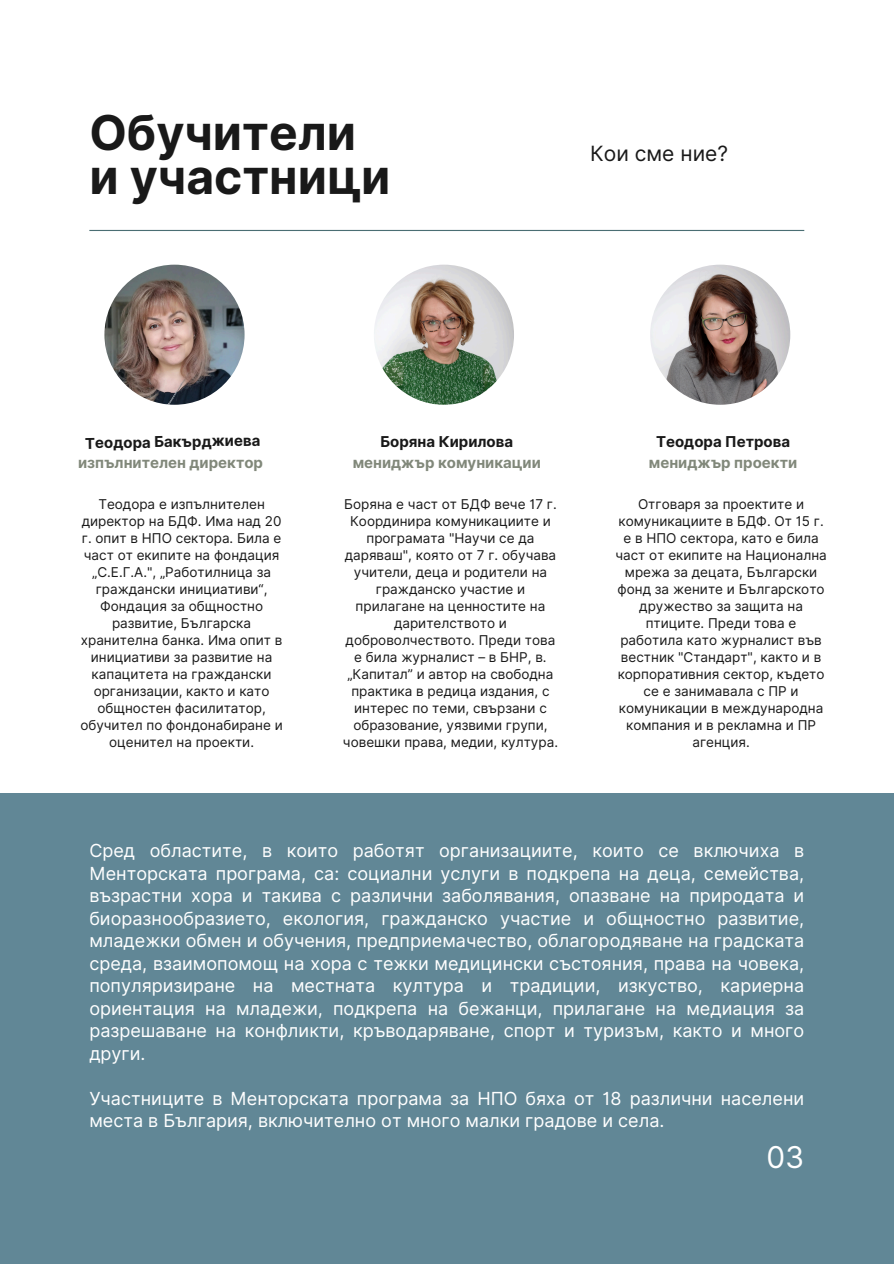
<style>
.page{position:relative;width:894px;height:1264px;background:#fff}
.page>*{position:absolute;margin:0;border:0;box-sizing:border-box;transform-origin:0 0}
.t1{font:700 48px/43.8px "Inter";color:#191919}
.t2{font:30px "Inter";color:#fff}
.t3{font:21px "Inter";color:#191919}
.t4{font:18px/22.5px "Inter";color:#fff;text-align:justify}
.t5{font:700 15px "Inter";color:#81887a}
.t6{font:700 15px "Inter";color:#191919}
.t7{font:13.5px/17px "Inter";color:#191919;text-align:center}
</style>
<div class="page">
<div style="left:0;top:792px;width:893px;height:471px;background:#618796"></div>
<hr style="left:89px;top:230px;width:715px;height:1px;background:#4a6e73">
<img style="left:104px;top:265px;width:140px;height:140px;border-radius:50%">
<img style="left:374px;top:265px;width:140px;height:140px;border-radius:50%">
<img style="left:650px;top:265px;width:140px;height:140px;border-radius:50%">
<p class="t1" style="left:89px;top:110px;width:303px">Обучители и участници</p>
<h3 class="t3" style="left:590px;top:140px;width:139px">Кои сме ние?</h3>
<h4 class="t6" style="left:85px;top:434px;width:177px;rotate:-1deg">Теодора Бакърджиева</h4>
<h4 class="t6" style="left:380px;top:433px;width:134px">Боряна Кирилова</h4>
<h4 class="t5" style="left:78px;top:454px;width:186px">изпълнителен директор</h4>
<h4 class="t5" style="left:352px;top:454px;width:190px">мениджър комуникации</h4>
<h4 class="t7" style="left:80px;top:496px;width:204px">Теодора е изпълнителен директор на БДФ. Има над 20 г. опит в НПО сектора. Била е част от екипите на фондация „С.Е.Г.А.", „Работилница за граждански инициативи“,<br>Фондация за общностно развитие, Българска хранителна банка. Има опит в инициативи за развитие на капацитета на граждански организации, както и като общностен фасилитатор, обучител по фондонабиране и оценител на проекти.</h4>
<h4 class="t7" style="left:343px;top:496px;width:216px">Боряна е част от БДФ вече 17 г.<br>Координира комуникациите и програмата "Научи се да даряваш", която от 7 г. обучава учители, деца и родители на гражданско участие и прилагане на ценностите на дарителството и доброволчеството. Преди това е била журналист – в БНР, в. „Капитал” и автор на свободна практика в редица издания, с интерес по теми, свързани с образование, уязвими групи, човешки права, медии, култура.</h4>
<p class="t6" style="left:656px;top:433px;width:135px">Теодора Петрова</p>
<p class="t5" style="left:648px;top:454px;width:150px">мениджър проекти</p>
<p class="t7" style="left:615px;top:496px;width:213px">Отговаря за проектите и комуникациите в БДФ. От 15 г. е в НПО сектора, като е била част от екипите на Национална мрежа за децата, Български фонд за жените и Българското дружество за защита на птиците. Преди това е работила като журналист във вестник "Стандарт", както и в корпоративния сектор, където се е занимавала с ПР и комуникации в международна компания и в рекламна и ПР агенция.</p>
<h3 class="t4" style="left:89px;top:839px;width:716px">Сред областите, в които работят организациите, които се включиха в Менторската програма, са: социални услуги в подкрепа на деца, семейства, възрастни хора и такива с различни заболявания, опазване на природата и биоразнообразието, екология, гражданско участие и общностно развитие, младежки обмен и обучения, предприемачество, облагородяване на градската среда, взаимопомощ на хора с тежки медицински състояния, права на човека, популяризиране на местната култура и традиции, изкуство, кариерна ориентация на младежи, подкрепа на бежанци, прилагане на медиация за разрешаване на конфликти, кръводаряване, спорт и туризъм, както и много други.</h3>
<p class="t4" style="left:89px;top:1086px;width:716px">Участниците в Менторската програма за НПО бяха от 18 различни населени места в България, включително от много малки градове и села.</p>
<p class="t2" style="left:766px;top:1139px;width:39px">03</p>
</div>
